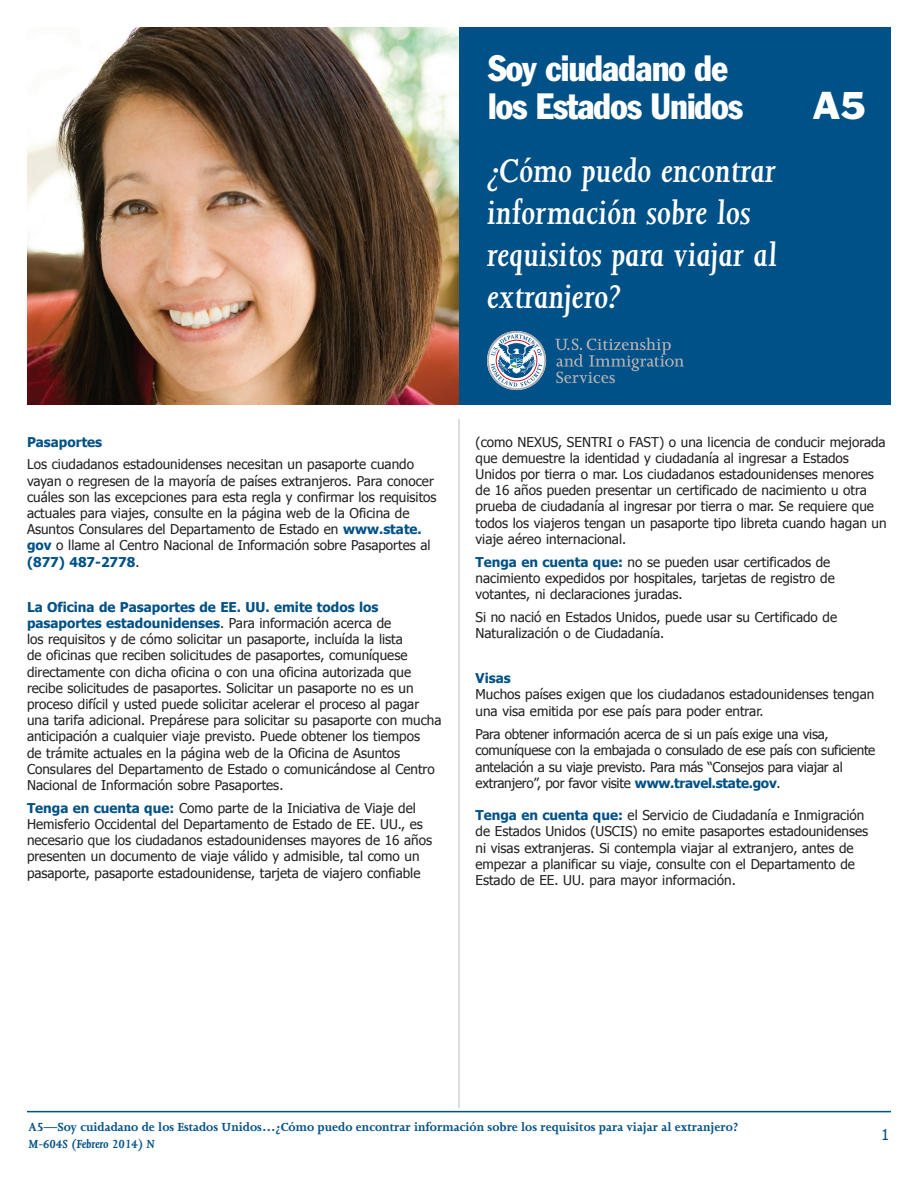
<style>
.page{position:relative;width:918px;height:1188px;background:#fff}
.page>*{position:absolute;margin:0;border:0;box-sizing:border-box;transform-origin:0 0}
.secondary_message__t{font:italic 600 37.5px/42px "Joanna MT Std";color:#fff}
.Primary__title{font:condensed 36px "Franklin Gothic";letter-spacing:-.03em;color:#fff}
.t1{font:36px "Franklin Gothic";color:#fff}
.t2{font:15px "Tahoma";color:#005187}
.Copy{font:13.5px/16.2px "Tahoma";color:#231f20}
.Copy-2{font:13.5px/16.2px "Tahoma";letter-spacing:-.02em;color:#231f20}
.t3{font:700 13.5px "Joanna";color:#005187}
.t4{font:italic 700 13.5px "Joanna";color:#005187}
.Copy-3{font:700 13.5px "Tahoma";color:#005187}
.s1{font-weight:700;color:#005187}
</style>
<div class="page">
<hr style="left:27px;top:1111px;width:864px;height:1px;background:#005187">
<hr style="left:458px;top:419px;width:2px;height:689px;background:#d1d2d4">
<div style="left:452px;top:27px;width:439px;height:378px;background:#005187"></div>
<img style="left:27px;top:27px;width:432px;height:378px">
<svg style="left:555px;top:338px;width:129px;height:45px"></svg>
<svg style="left:487px;top:331px;width:59px;height:59px"></svg>
<p class="Primary__title" style="left:488px;top:46px;width:241px">Soy ciudadano de</p>
<p class="Primary__title" style="left:488px;top:84px;width:256px">los Estados Unidos</p>
<p class="t1" style="left:812px;top:82px;width:55px">A5</p>
<p class="secondary_message__t" style="left:487px;top:150px;width:291px">¿Cómo puedo encontrar información sobre los</p>
<p class="secondary_message__t" style="left:487px;top:234px;width:292px">requisitos para viajar al extranjero?</p>
<p class="Copy-3" style="left:27px;top:432px;width:77px">Pasaportes</p>
<p class="Copy" style="left:27px;top:456px;width:411px">Los ciudadanos estadounidenses necesitan un pasaporte cuando vayan o regresen de la mayoría de países extranjeros. Para conocer cuáles son las excepciones para esta regla y confirmar los requisitos actuales para viajes, consulte en la página web de la Oficina de Asuntos Consulares del Departamento de Estado en <span class="s1">www.state. gov</span> o llame al Centro Nacional de Información sobre Pasaportes al <span class="s1">(877) 487-2778</span>.</p>
<p class="Copy" style="left:27px;top:598px;width:416px"><span class="s1">La Oficina de Pasaportes de EE. UU. emite todos los pasaportes estadounidenses</span>. Para información acerca de<br>los requisitos y de cómo solicitar un pasaporte, incluída la lista<br>de oficinas que reciben solicitudes de pasaportes, comuníquese directamente con dicha oficina o con una oficina autorizada que recibe solicitudes de pasaportes. Solicitar un pasaporte no es un proceso difícil y usted puede solicitar acelerar el proceso al pagar una tarifa adicional. Prepárese para solicitar su pasaporte con mucha anticipación a cualquier viaje previsto. Puede obtener los tiempos<br>de trámite actuales en la página web de la Oficina de Asuntos Consulares del Departamento de Estado o comunicándose al Centro Nacional de Información sobre Pasaportes.</p>
<p class="Copy" style="left:27px;top:799px;width:407px"><span class="s1">Tenga en cuenta que:</span> Como parte de la Iniciativa de Viaje del Hemisferio Occidental del Departamento de Estado de EE. UU., es necesario que los ciudadanos estadounidenses mayores de 16 años presenten un documento de viaje válido y admisible, tal como un pasaporte, pasaporte estadounidense, tarjeta de viajero confiable</p>
<p class="Copy" style="left:476px;top:433px;width:413px">(como NEXUS, SENTRI o FAST) o una licencia de conducir mejorada que demuestre la identidad y ciudadanía al ingresar a Estados Unidos por tierra o mar. Los ciudadanos estadounidenses menores de 16 años pueden presentar un certificado de nacimiento u otra prueba de ciudadanía al ingresar por tierra o mar. Se requiere que todos los viajeros tengan un pasaporte tipo libreta cuando hagan un viaje aéreo internacional.</p>
<p class="Copy" style="left:476px;top:553px;width:361px"><span class="s1">Tenga en cuenta que:</span> no se pueden usar certificados de nacimiento expedidos por hospitales, tarjetas de registro de votantes, ni declaraciones juradas.</p>
<p class="Copy" style="left:476px;top:608px;width:363px">Si no nació en Estados Unidos, puede usar su Certificado de<br>Naturalización o de Ciudadanía.</p>
<p class="Copy-3" style="left:476px;top:669px;width:37px">Visas</p>
<p class="Copy" style="left:476px;top:686px;width:400px">Muchos países exigen que los ciudadanos estadounidenses tengan una visa emitida por ese país para poder entrar.</p>
<p class="Copy-2" style="left:476px;top:726px;width:355px">Para obtener información acerca de si un país exige una visa,</p>
<p class="Copy-2" style="left:476px;top:742px;width:401px">comuníquese con la embajada o consulado de ese país con suficiente antelación a su viaje previsto. Para más “Consejos para viajar al extranjero”, por favor visite <span class="s1">www.travel.state.gov</span>.</p>
<p class="Copy" style="left:476px;top:807px;width:394px"><span class="s1">Tenga en cuenta que:</span> el Servicio de Ciudadanía e Inmigración de Estados Unidos (USCIS) no emite pasaportes estadounidenses ni visas extranjeras. Si contempla viajar al extranjero, antes de empezar a planificar su viaje, consulte con el Departamento de Estado de EE. UU. para mayor información.</p>
<p class="t3" style="left:28px;top:1120px;width:711px">A5—Soy cuidadano de los Estados Unidos…¿Cómo puedo encontrar información sobre los requisitos para viajar al extranjero?</p>
<p class="t4" style="left:28px;top:1136px;width:128px">M-604S (Febrero 2014) N</p>
<p class="t2" style="left:881px;top:1125px;width:10px">1</p>
</div>
